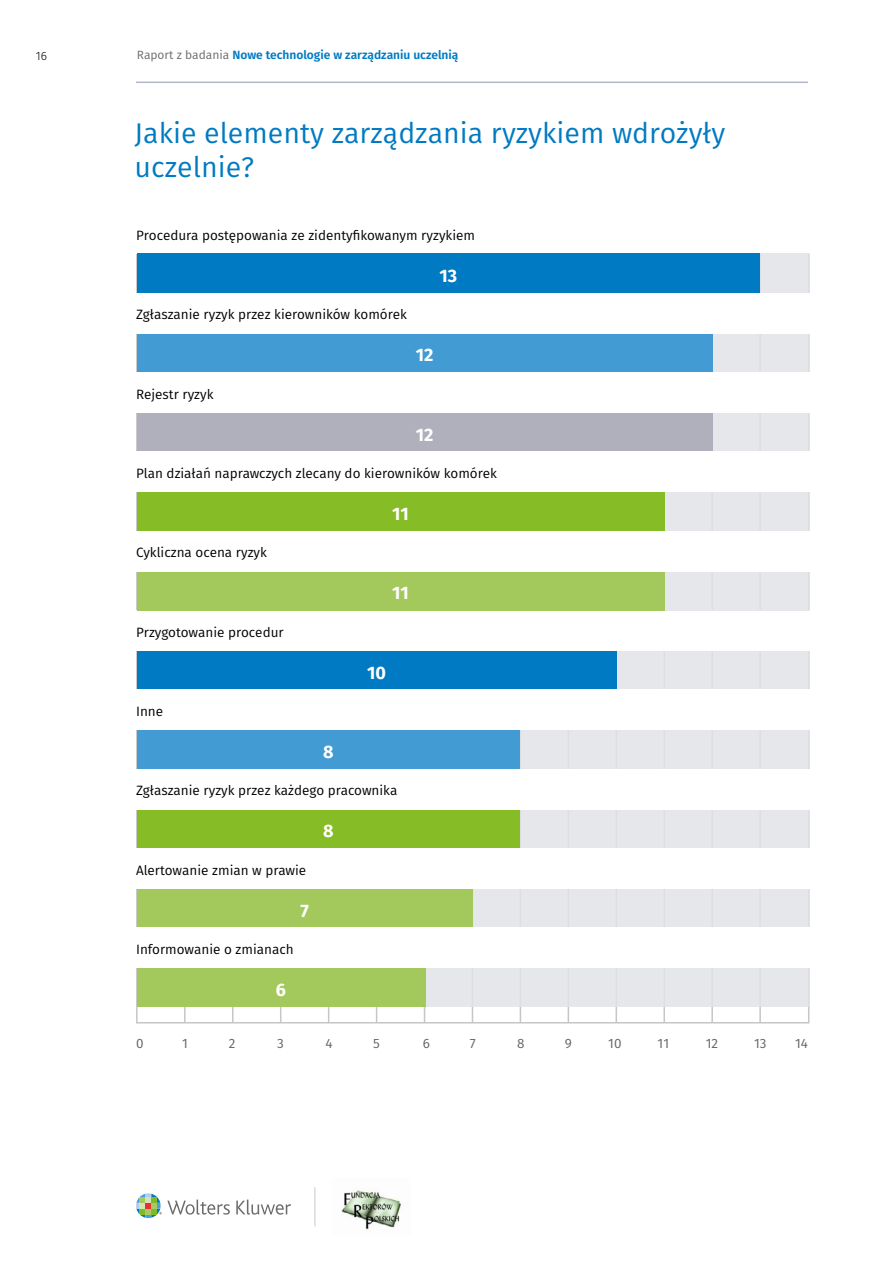
<style>
.page{position:relative;width:893px;height:1263px;background:#fff}
.page>*{position:absolute;margin:0;border:0;box-sizing:border-box;transform-origin:0 0}
.t1{font:28.5px/34.2px "Fira Sans";color:#007ac2}
.t2{font:700 18px "Fira Sans";color:#fff}
.t3{font:13.5px "Fira Sans";color:#000}
.t4{font:13.5px "Fira Sans";color:#61646a}
.t5{font:600 12px "Fira Sans";color:#007bc4}
.t6{font:300 12px "Fira Sans";color:#000}
.s1{font-weight:400;color:#6b6b6a}
</style>
<div class="page">
<svg style="left:236px;top:1199px;width:55px;height:15px"></svg>
<svg style="left:136px;top:1193px;width:94px;height:25px"></svg>
<img style="left:341px;top:1189px;width:60px;height:41px">
<hr style="left:314px;top:1187px;width:2px;height:39px;background:#dadada">
<hr style="left:136px;top:82px;width:672px;height:1px;background:#b0b7c6">
<hr style="left:184px;top:221px;width:2px;height:801px;background:#c6c6c6">
<hr style="left:472px;top:221px;width:1px;height:801px;background:#c6c6c6">
<hr style="left:232px;top:221px;width:1px;height:801px;background:#c6c6c6">
<hr style="left:520px;top:221px;width:1px;height:801px;background:#c6c6c6">
<hr style="left:280px;top:221px;width:1px;height:801px;background:#c6c6c6">
<hr style="left:568px;top:221px;width:1px;height:801px;background:#c6c6c6">
<hr style="left:328px;top:221px;width:1px;height:801px;background:#c6c6c6">
<hr style="left:616px;top:221px;width:1px;height:801px;background:#c6c6c6">
<hr style="left:376px;top:221px;width:1px;height:801px;background:#c6c6c6">
<hr style="left:663px;top:221px;width:2px;height:801px;background:#c6c6c6">
<hr style="left:424px;top:221px;width:1px;height:801px;background:#c6c6c6">
<hr style="left:711px;top:221px;width:2px;height:801px;background:#c6c6c6">
<hr style="left:759px;top:221px;width:2px;height:801px;background:#c6c6c6">
<div style="left:137px;top:650px;width:672px;height:40px;background:#e1e3e8"></div>
<div style="left:137px;top:650px;width:480px;height:40px;background:#007ac2"></div>
<div style="left:136px;top:610px;width:680px;height:40px;background:#fff"></div>
<div style="left:137px;top:333px;width:672px;height:39px;background:#e1e3e8"></div>
<div style="left:137px;top:333px;width:575px;height:39px;background:#429bd2"></div>
<div style="left:136px;top:293px;width:680px;height:40px;background:#fff"></div>
<div style="left:137px;top:412px;width:672px;height:40px;background:#e1e3e8"></div>
<div style="left:137px;top:412px;width:575px;height:40px;background:#afb0bc"></div>
<div style="left:136px;top:372px;width:680px;height:40px;background:#fff"></div>
<div style="left:137px;top:730px;width:672px;height:39px;background:#e1e3e8"></div>
<div style="left:137px;top:730px;width:383px;height:39px;background:#429bd2"></div>
<div style="left:136px;top:690px;width:680px;height:40px;background:#fff"></div>
<div style="left:137px;top:492px;width:672px;height:39px;background:#e1e3e8"></div>
<div style="left:137px;top:492px;width:527px;height:39px;background:#86bc25"></div>
<div style="left:136px;top:452px;width:680px;height:40px;background:#fff"></div>
<div style="left:137px;top:809px;width:672px;height:39px;background:#e1e3e8"></div>
<div style="left:137px;top:809px;width:383px;height:39px;background:#86bc25"></div>
<div style="left:136px;top:769px;width:680px;height:40px;background:#fff"></div>
<div style="left:137px;top:571px;width:672px;height:39px;background:#e1e3e8"></div>
<div style="left:137px;top:571px;width:527px;height:39px;background:#a3c95c"></div>
<div style="left:136px;top:531px;width:680px;height:40px;background:#fff"></div>
<div style="left:137px;top:888px;width:672px;height:40px;background:#e1e3e8"></div>
<div style="left:137px;top:888px;width:336px;height:40px;background:#a3c95c"></div>
<div style="left:136px;top:848px;width:680px;height:40px;background:#fff"></div>
<div style="left:137px;top:968px;width:672px;height:39px;background:#e1e3e8"></div>
<div style="left:137px;top:968px;width:288px;height:39px;background:#a3c95c"></div>
<div style="left:136px;top:928px;width:680px;height:40px;background:#fff"></div>
<div style="left:136px;top:214px;width:680px;height:40px;background:#fff"></div>
<div style="left:137px;top:254px;width:672px;height:39px;background:#e1e3e8"></div>
<div style="left:137px;top:254px;width:623px;height:39px;background:#007ac2"></div>
<p class="t6" style="left:36px;top:47px;width:13px">16</p>
<p class="t5" style="left:137px;top:45px;width:323px"><span class="s1">Raport z badania</span> Nowe technologie w zarządzaniu uczelnią</p>
<h1 class="t1" style="left:135px;top:115px;width:592px">Jakie elementy zarządzania ryzykiem wdrożyły uczelnie?</h1>
<p class="t3" style="left:136px;top:225px;width:341px">Procedura postępowania ze zidentyfikowanym ryzykiem</p>
<h2 class="t2" style="left:439px;top:260px;width:19px">13</h2>
<p class="t3" style="left:136px;top:305px;width:272px">Zgłaszanie ryzyk przez kierowników komórek</p>
<h2 class="t2" style="left:416px;top:340px;width:19px">12</h2>
<p class="t3" style="left:136px;top:384px;width:79px">Rejestr ryzyk</p>
<h2 class="t2" style="left:416px;top:419px;width:19px">12</h2>
<p class="t3" style="left:136px;top:463px;width:362px">Plan działań naprawczych zlecany do kierowników komórek</p>
<p class="t3" style="left:136px;top:543px;width:132px">Cykliczna ocena ryzyk</p>
<p class="t3" style="left:136px;top:622px;width:149px">Przygotowanie procedur</p>
<p class="t3" style="left:136px;top:701px;width:29px">Inne</p>
<h2 class="t2" style="left:323px;top:736px;width:12px">8</h2>
<h2 class="t2" style="left:392px;top:498px;width:18px">11</h2>
<h2 class="t2" style="left:392px;top:578px;width:18px">11</h2>
<h2 class="t2" style="left:367px;top:657px;width:20px">10</h2>
<p class="t3" style="left:136px;top:781px;width:263px">Zgłaszanie ryzyk przez każdego pracownika</p>
<p class="t3" style="left:136px;top:860px;width:172px">Alertowanie zmian w prawie</p>
<h2 class="t2" style="left:301px;top:895px;width:10px">7</h2>
<p class="t3" style="left:136px;top:939px;width:159px">Informowanie o zmianach</p>
<h2 class="t2" style="left:276px;top:974px;width:12px">6</h2>
<h2 class="t2" style="left:323px;top:816px;width:12px">8</h2>
<p class="t4" style="left:136px;top:1033px;width:9px">0</p>
<p class="t4" style="left:182px;top:1033px;width:7px">1</p>
<p class="t4" style="left:229px;top:1033px;width:8px">2</p>
<p class="t4" style="left:277px;top:1033px;width:8px">3</p>
<p class="t4" style="left:326px;top:1033px;width:9px">4</p>
<p class="t4" style="left:373px;top:1033px;width:8px">5</p>
<p class="t4" style="left:423px;top:1033px;width:9px">6</p>
<p class="t4" style="left:470px;top:1033px;width:7px">7</p>
<p class="t4" style="left:517px;top:1033px;width:9px">8</p>
<p class="t4" style="left:565px;top:1033px;width:9px">9</p>
<p class="t4" style="left:608px;top:1033px;width:15px">10</p>
<p class="t4" style="left:658px;top:1033px;width:13px">11</p>
<p class="t4" style="left:706px;top:1033px;width:14px">12</p>
<p class="t4" style="left:754px;top:1033px;width:14px">13</p>
<p class="t4" style="left:795px;top:1033px;width:14px">14</p>
</div>
